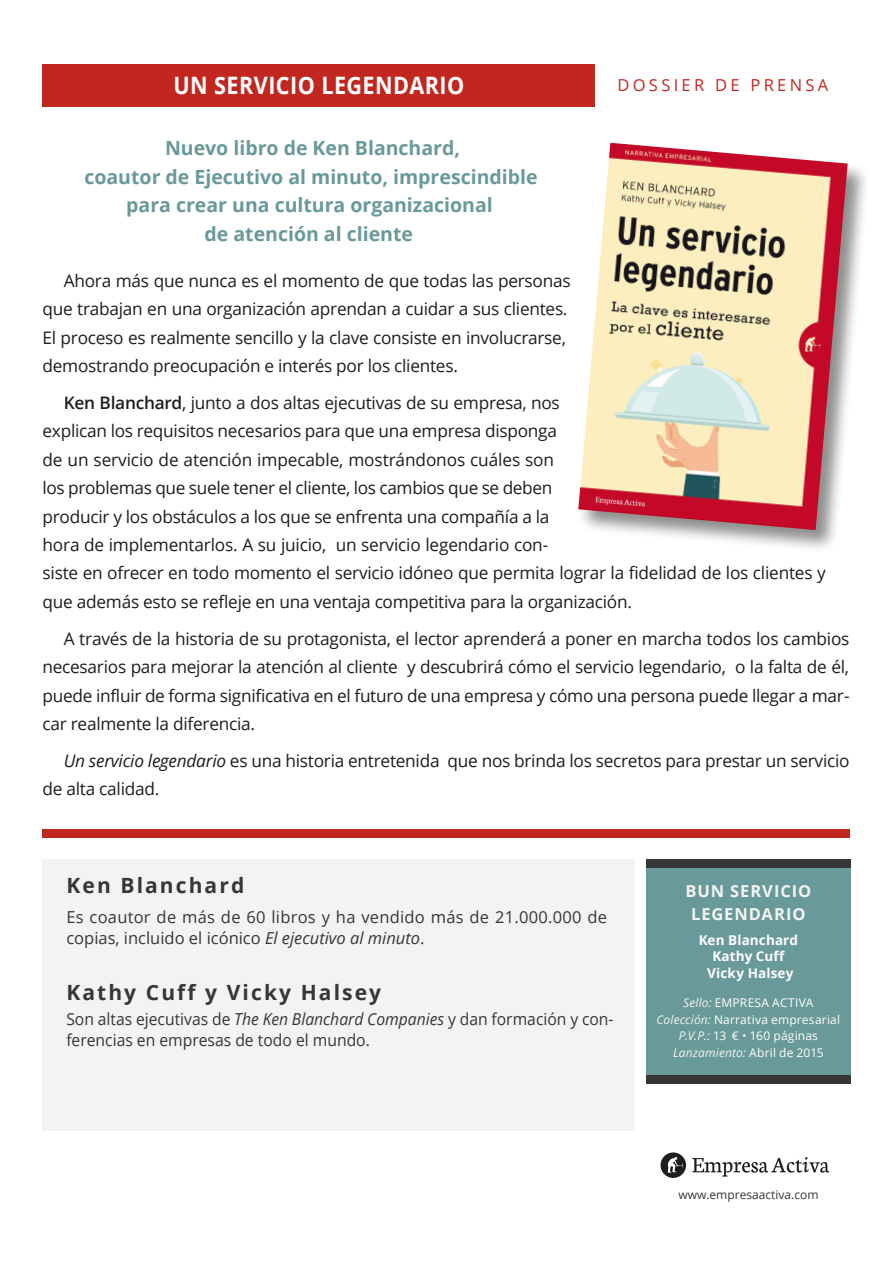
<style>
.page{position:relative;width:893px;height:1263px;background:#fff}
.page>*{position:absolute;margin:0;border:0;box-sizing:border-box;transform-origin:0 0}
.t1{font:700 24px "Open Sans";letter-spacing:.02em;color:#fff;scale:.9 1}
.t2{font:23.4px "Neuton Cursive";color:#1d1d1b}
.t3{font:700 21px "Open Sans";letter-spacing:.1em;color:#363636}
.t4{font:700 19.5px/28.3px "Open Sans";color:#699999;text-align:center}
.t5{font:17.25px/28.3px "Open Sans";letter-spacing:-.015em;color:#1d1d1b}
.t6{font:16.5px/21px "Open Sans";color:#363636}
.t7{font:16.5px/21px "Open Sans";color:#363636;scale:.95 1}
.t8{font:700 16.5px/22.5px "Open Sans";letter-spacing:.055em;color:#f3f3f3;text-align:center}
.t9{font:16.5px "Open Sans";letter-spacing:.2em;color:#c1271f}
.t10{font:700 13.5px/16.5px "Open Sans";letter-spacing:.01em;color:#fff;text-align:center}
.t11{font:12px/16.5px "Open Sans";letter-spacing:.015em;color:#fff;text-align:center}
.t12{font:12px "Open Sans";color:#363636}
.s1{font-weight:600}
.s2{font-style:italic}
.s3{font-style:italic;color:#f3f3f3}
.s4{color:#f3f3f3}
</style>
<div class="page">
<div style="left:43px;top:64px;width:552px;height:42px;background:#c1271f"></div>
<div style="left:43px;top:829px;width:807px;height:9px;background:#c1271f"></div>
<div style="left:646px;top:867px;width:204px;height:208px;background:#699999"></div>
<div style="left:577px;top:142px;width:293px;height:411px;background:#1d1d1b;opacity:.5"></div>
<img style="left:578px;top:143px;width:270px;height:387px">
<div style="left:646px;top:859px;width:204px;height:8px;background:#363636"></div>
<div style="left:43px;top:859px;width:592px;height:272px;background:#f3f3f3"></div>
<div style="left:646px;top:1075px;width:204px;height:8px;background:#363636"></div>
<svg style="left:692px;top:1158px;width:110px;height:18px"></svg>
<svg style="left:809px;top:1162px;width:20px;height:10px"></svg>
<svg style="left:660px;top:1152px;width:26px;height:26px"></svg>
<h1 class="t1" style="left:173px;top:68px;width:325px">UN SERVICIO LEGENDARIO</h1>
<p class="t9" style="left:617px;top:74px;width:212px">DOSSIER DE PRENSA</p>
<p class="t4" style="left:84px;top:133px;width:455px">Nuevo libro de Ken Blanchard,<br>coautor de Ejecutivo al minuto, imprescindible para crear una cultura organizacional<br>de atención al cliente</p>
<p class="t5" style="left:43px;top:266px;width:530px;text-indent:21px">Ahora más que nunca es el momento de que todas las personas que trabajan en una organización aprendan a cuidar a sus clientes.<br>El proceso es realmente sencillo y la clave consiste en involucrarse, demostrando preocupación e interés por los clientes.</p>
<p class="t5" style="left:43px;top:388px;width:785px;text-indent:21px"><span class="s1">Ken Blanchard</span>, junto a dos altas ejecutivas de su empresa, nos<br>explican los requisitos necesarios para que una empresa disponga<br>de un servicio de atención impecable, mostrándonos cuáles son<br>los problemas que suele tener el cliente, los cambios que se deben<br>producir y los obstáculos a los que se enfrenta una compañía a la<br>hora de implementarlos. A su juicio, un servicio legendario con-<br>siste en ofrecer en todo momento el servicio idóneo que permita lograr la fidelidad de los clientes y que además esto se refleje en una ventaja competitiva para la organización.</p>
<p class="t5" style="left:43px;top:624px;width:809px;text-align:justify;text-indent:21px">A través de la historia de su protagonista, el lector aprenderá a poner en marcha todos los cambios necesarios para mejorar la atención al cliente y descubrirá cómo el servicio legendario, o la falta de él, puede influir de forma significativa en el futuro de una empresa y cómo una persona puede llegar a mar&shy;car realmente la diferencia.</p>
<p class="t5" style="left:43px;top:746px;width:809px;text-indent:21px"><span class="s2">Un servicio legendario</span> es una historia entretenida que nos brinda los secretos para prestar un servicio de alta calidad.</p>
<p class="t3" style="left:66px;top:871px;width:179px">Ken Blanchard</p>
<p class="t6" style="left:66px;top:906px;width:542px">Es coautor de más de 60 libros y ha vendido más de 21.000.000 de copias, incluido el icónico <span class="s2">El ejecutivo al minuto</span>.</p>
<p class="t3" style="left:66px;top:977px;width:316px">Kathy Cuff y Vicky Halsey</p>
<p class="t7" style="left:66px;top:1008px;width:578px">Son altas ejecutivas de <span class="s2">The Ken Blanchard Companies</span> y dan formación y con&shy;ferencias en empresas de todo el mundo.</p>
<p class="t8" style="left:685px;top:880px;width:127px">BUN SERVICIO<br>LEGENDARIO</p>
<p class="t10" style="left:699px;top:931px;width:101px">Ken Blanchard<br>Kathy Cuff<br>Vicky Halsey</p>
<p class="t11" style="left:657px;top:994px;width:185px"><span class="s3">Sello:</span> EMPRESA ACTIVA<br><span class="s3">Colección:</span> Narrativa empresarial<br><span class="s3">P.V.P.:</span> 13 € <span class="s4">•</span> 160 páginas<br><span class="s3">Lanzamiento:</span> Abril de 2015</p>
<h2 class="t2" style="left:802px;top:1153px;width:8px">i</h2>
<p class="t12" style="left:678px;top:1186px;width:142px">www.empresaactiva.com</p>
</div>
